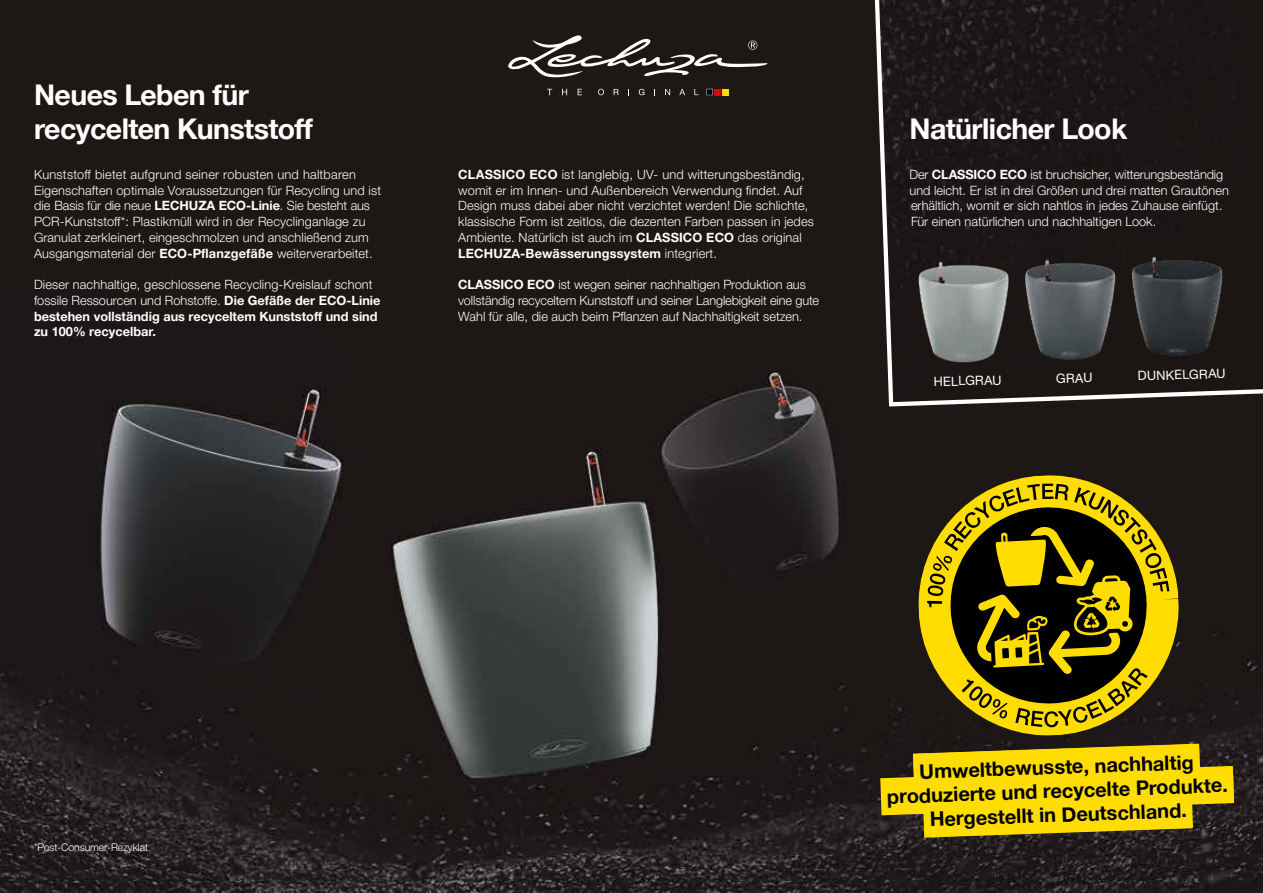
<style>
.page{position:relative;width:1263px;height:893px;background:#fff}
.page>*{position:absolute;margin:0;border:0;box-sizing:border-box;transform-origin:0 0}
.t1{font:700 28.5px/34.2px "Helvetica Neue LTW1 G";letter-spacing:-.02em;color:#fff}
.t2{font:700 19.95px/24px "Helvetica Neue LTW1 G";color:#000;text-align:center}
.t3{font:300 12.75px/15.8px "Helvetica Neue LTW1 G";letter-spacing:.01em;color:#fff}
.t4{font:700 12.75px/15.8px "Helvetica Neue LTW1 G";color:#fff}
.t5{font:12.75px "Helvetica Neue LTW1 G";color:#fff}
.t6{font:300 10.5px "Helvetica Neue LTW1 G";letter-spacing:-.01em;color:#fff}
.s1{font-weight:700}
.s2{font-weight:300}
</style>
<div class="page">
<img style="left:0;top:0;width:1263px;height:893px">
<svg style="left:508px;top:35px;width:259px;height:43px;background:#44403d"></svg>
<svg style="left:598px;top:89px;width:6px;height:6px"></svg>
<svg style="left:614px;top:89px;width:5px;height:6px"></svg>
<svg style="left:639px;top:89px;width:5px;height:6px"></svg>
<svg style="left:665px;top:89px;width:5px;height:6px"></svg>
<svg style="left:679px;top:89px;width:6px;height:6px"></svg>
<svg style="left:694px;top:89px;width:4px;height:6px"></svg>
<svg style="left:547px;top:89px;width:35px;height:6px"></svg>
<svg style="left:706px;top:89px;width:7px;height:6px"></svg>
<div style="left:714px;top:89px;width:7px;height:6px;background:#d20a11"></div>
<div style="left:722px;top:89px;width:7px;height:6px;background:#fd0"></div>
<svg style="left:871px;top:0;width:392px;height:409px;background:#231d1e"></svg>
<svg style="left:912px;top:469px;width:273px;height:15px;background:#3a3112"></svg>
<img style="left:972px;top:229px;width:197px;height:167px">
<img style="left:907px;top:231px;width:115px;height:167px">
<img style="left:1119px;top:226px;width:144px;height:167px">
<svg style="left:844px;top:484px;width:419px;height:372px;background:#64560c"></svg>
<h1 class="t1" style="left:34px;top:78px;width:280px">Neues Leben für recycelten Kunststoff</h1>
<p class="t3" style="left:34px;top:166px;width:349px">Kunststoff bietet aufgrund seiner robusten und haltbaren Eigenschaften optimale Voraussetzungen für Recycling und ist die Basis für die neue <span class="s1">LECHUZA ECO-Linie</span>. Sie besteht aus PCR-Kunststoff*: Plastikmüll wird in der Recyclinganlage zu Granulat zerkleinert, eingeschmolzen und anschließend zum Ausgangsmaterial der <span class="s1">ECO-Pflanzgefäße</span> weiterverarbeitet.</p>
<p class="t4" style="left:34px;top:277px;width:348px"><span class="s2">Dieser nachhaltige, geschlossene Recycling-Kreislauf schont fossile Ressourcen und Rohstoffe.</span> Die Gefäße der ECO-Linie bestehen vollständig aus recyceltem Kunststoff und sind zu 100% recycelbar.</p>
<p class="t3" style="left:458px;top:166px;width:357px"><span class="s1">CLASSICO ECO</span> ist langlebig, UV- und witterungsbeständig, womit er im Innen- und Außenbereich Verwendung findet. Auf Design muss dabei aber nicht verzichtet werden! Die schlichte, klassische Form ist zeitlos, die dezenten Farben passen in jedes Ambiente. Natürlich ist auch im <span class="s1">CLASSICO ECO</span> das original <span class="s1">LECHUZA-Bewässerungssystem</span> integriert.</p>
<p class="t3" style="left:458px;top:277px;width:362px"><span class="s1">CLASSICO ECO</span> ist wegen seiner nachhaltigen Produktion aus vollständig recyceltem Kunststoff und seiner Langlebigkeit eine gute<br>Wahl für alle, die auch beim Pflanzen auf Nachhaltigkeit setzen.</p>
<h1 class="t1" style="left:909px;top:112px;width:219px">Natürlicher Look</h1>
<p class="t3" style="left:909px;top:166px;width:321px">Der <span class="s1">CLASSICO ECO</span> ist bruchsicher, witterungsbeständig und leicht. Er ist in drei Größen und drei matten Grautönen erhältlich, womit er sich nahtlos in jedes Zuhause einfügt.<br>Für einen natürlichen und nachhaltigen Look.</p>
<p class="t5" style="left:934px;top:373px;width:69px;rotate:-1deg">HELLGRAU</p>
<p class="t5" style="left:1056px;top:371px;width:38px;rotate:-1deg">GRAU</p>
<p class="t5" style="left:1138px;top:368px;width:89px;rotate:-1deg">DUNKELGRAU</p>
<p class="t6" style="left:34px;top:841px;width:116px">*Post-Consumer-Rezyklat</p>
<h2 class="t2" style="left:886px;top:761px;width:343px;rotate:-2deg">Umweltbewusste, nachhaltig produzierte und recycelte Produkte.<br>Hergestellt in Deutschland.</h2>
</div>
